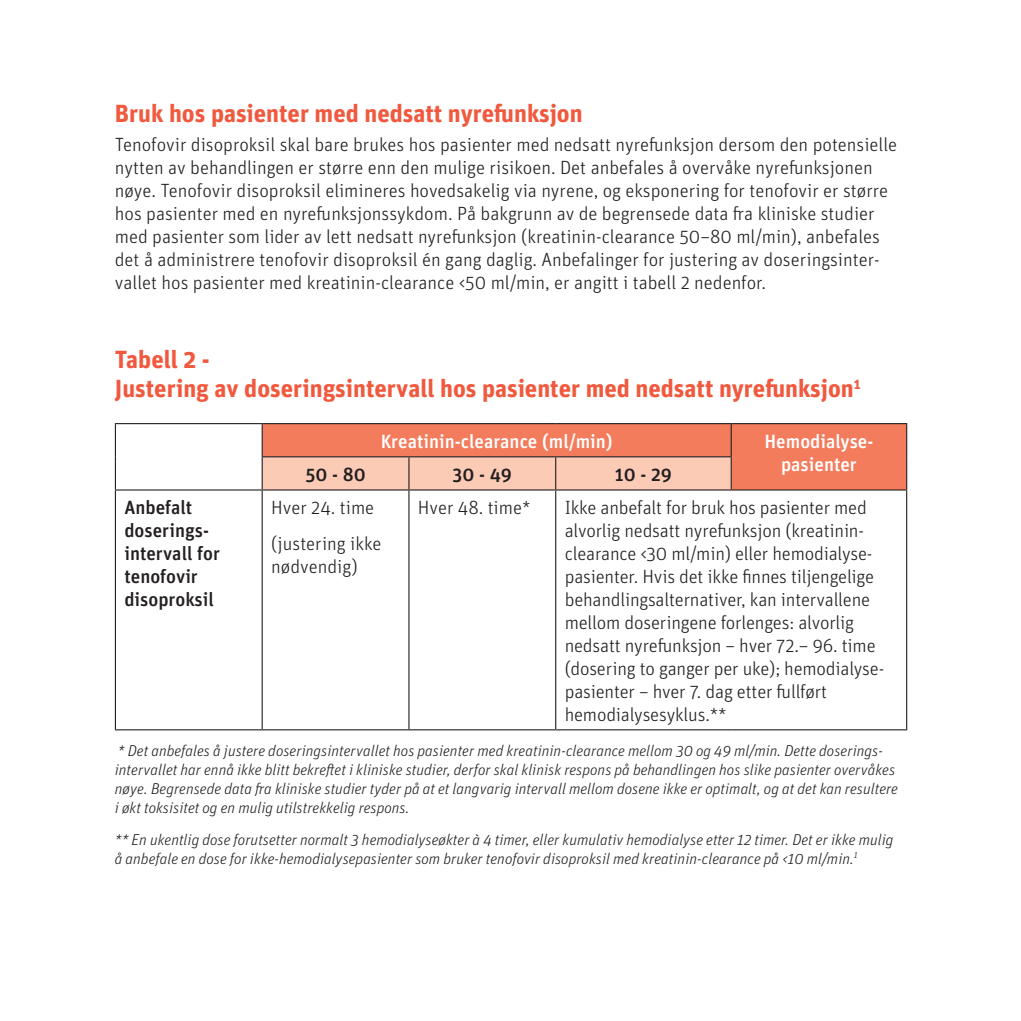
<style>
.page{position:relative;width:1021px;height:1021px;background:#fff}
.page>*{position:absolute;margin:0;border:0;box-sizing:border-box;transform-origin:0 0}
.t1{font:700 24.75px/29.2px "Unit OT";color:#f0593e}
.t2{font:300 19.12px/22.9px "Unit OT";color:#231f20}
.t3{font:500 19.12px/22.9px "Unit OT";color:#231f20}
.t4{font:500 19.12px/22.9px "Unit OT";color:#fff;text-align:center}
.t5{font:italic 300 15.75px/18.9px "Unit OT";color:#231f20}
</style>
<div class="page">
<div style="left:263px;top:424px;width:643px;height:65px;background:#f37c5d"></div>
<div style="left:263px;top:457px;width:467px;height:32px;background:#fccbb6"></div>
<hr style="left:115px;top:423px;width:147px;height:1px;background:#231f20">
<hr style="left:115px;top:424px;width:1px;height:33px;background:#231f20">
<hr style="left:262px;top:423px;width:147px;height:1px;background:#231f20">
<hr style="left:261px;top:424px;width:2px;height:32px;background:#231f20">
<hr style="left:409px;top:423px;width:146px;height:1px;background:#231f20">
<hr style="left:555px;top:423px;width:176px;height:1px;background:#231f20">
<hr style="left:731px;top:423px;width:176px;height:1px;background:#231f20">
<hr style="left:730px;top:424px;width:1px;height:32px;background:#231f20">
<hr style="left:906px;top:424px;width:1px;height:33px;background:#231f20">
<hr style="left:115px;top:457px;width:1px;height:32px;background:#231f20">
<hr style="left:261px;top:456px;width:148px;height:1px;background:#231f20">
<hr style="left:261px;top:457px;width:2px;height:32px;background:#231f20">
<hr style="left:409px;top:456px;width:146px;height:1px;background:#231f20">
<hr style="left:408px;top:457px;width:1px;height:32px;background:#231f20">
<hr style="left:555px;top:456px;width:176px;height:1px;background:#231f20">
<hr style="left:555px;top:457px;width:1px;height:32px;background:#231f20">
<hr style="left:730px;top:457px;width:1px;height:32px;background:#231f20">
<hr style="left:906px;top:457px;width:1px;height:32px;background:#231f20">
<hr style="left:115px;top:489px;width:147px;height:1px;background:#231f20">
<hr style="left:115px;top:490px;width:1px;height:239px;background:#231f20">
<hr style="left:262px;top:489px;width:147px;height:1px;background:#231f20">
<hr style="left:261px;top:490px;width:2px;height:239px;background:#231f20">
<hr style="left:409px;top:489px;width:146px;height:1px;background:#231f20">
<hr style="left:408px;top:490px;width:1px;height:239px;background:#231f20">
<hr style="left:555px;top:489px;width:176px;height:1px;background:#231f20">
<hr style="left:555px;top:490px;width:1px;height:239px;background:#231f20">
<hr style="left:731px;top:489px;width:176px;height:1px;background:#231f20">
<hr style="left:906px;top:490px;width:1px;height:239px;background:#231f20">
<hr style="left:115px;top:729px;width:147px;height:1px;background:#231f20">
<hr style="left:262px;top:729px;width:147px;height:1px;background:#231f20">
<hr style="left:409px;top:729px;width:146px;height:1px;background:#231f20">
<hr style="left:555px;top:729px;width:176px;height:1px;background:#231f20">
<hr style="left:731px;top:729px;width:176px;height:1px;background:#231f20">
<p class="t1" style="left:115px;top:98px;width:469px">Bruk hos pasienter med nedsatt nyrefunksjon</p>
<p class="t2" style="left:115px;top:133px;width:784px">Tenofovir disoproksil skal bare brukes hos pasienter med nedsatt nyrefunksjon dersom den potensielle nytten av behandlingen er større enn den mulige risikoen. Det anbefales å overvåke nyrefunksjonen nøye. Tenofovir disoproksil elimineres hovedsakelig via nyrene, og eksponering for tenofovir er større hos pasienter med en nyrefunksjonssykdom. På bakgrunn av de begrensede data fra kliniske studier med pasienter som lider av lett nedsatt nyrefunksjon (kreatinin-clearance 50–80 ml/min), anbefales det å administrere tenofovir disoproksil én gang daglig. Anbefalinger for justering av doseringsinter&shy;vallet hos pasienter med kreatinin-clearance &lt;50 ml/min, er angitt i tabell 2 nedenfor.</p>
<p class="t1" style="left:115px;top:344px;width:747px">Tabell 2 -<br>Justering av doseringsintervall hos pasienter med nedsatt nyrefunksjon<sup>1</sup></p>
<p class="t4" style="left:380px;top:429px;width:233px">Kreatinin-clearance (ml/min)</p>
<p class="t4" style="left:764px;top:429px;width:110px">Hemodialyse&shy;pasienter</p>
<p class="t3" style="left:305px;top:462px;width:62px">50 - 80</p>
<p class="t3" style="left:452px;top:462px;width:61px">30 - 49</p>
<p class="t3" style="left:615px;top:462px;width:59px">10 - 29</p>
<p class="t3" style="left:124px;top:496px;width:97px">Anbefalt doserings&shy;intervall for tenofovir disoproksil</p>
<p class="t2" style="left:271px;top:490px;width:112px;line-height:35.8px">Hver 24. time (justering ikke</p>
<p class="t2" style="left:418px;top:496px;width:114px">Hver 48. time*</p>
<p class="t2" style="left:564px;top:496px;width:321px">Ikke anbefalt for bruk hos pasienter med alvorlig nedsatt nyrefunksjon (kreatinin&shy;clearance &lt;30 ml/min) eller hemodialyse&shy;pasienter. Hvis det ikke finnes tiljengelige behandlingsalternativer, kan intervallene mellom doseringene forlenges: alvorlig nedsatt nyrefunksjon – hver 72.– 96. time (dosering to ganger per uke); hemodialyse&shy;pasienter – hver 7. dag etter fullført hemodialysesyklus.**</p>
<p class="t5" style="left:115px;top:741px;width:784px">* Det anbefales å justere doseringsintervallet hos pasienter med kreatinin-clearance mellom 30 og 49 ml/min. Dette doserings&shy;intervallet har ennå ikke blitt bekreftet i kliniske studier, derfor skal klinisk respons på behandlingen hos slike pasienter overvåkes nøye. Begrensede data fra kliniske studier tyder på at et langvarig intervall mellom dosene ikke er optimalt, og at det kan resultere i økt toksisitet og en mulig utilstrekkelig respons.</p>
<p class="t5" style="left:115px;top:829px;width:780px">** En ukentlig dose forutsetter normalt 3 hemodialyseøkter à 4 timer, eller kumulativ hemodialyse etter 12 timer. Det er ikke mulig å anbefale en dose for ikke-hemodialysepasienter som bruker tenofovir disoproksil med kreatinin-clearance på &lt;10 ml/min.<sup>1</sup></p>
<p class="t2" style="left:271px;top:555px;width:88px">nødvendig)</p>
</div>
